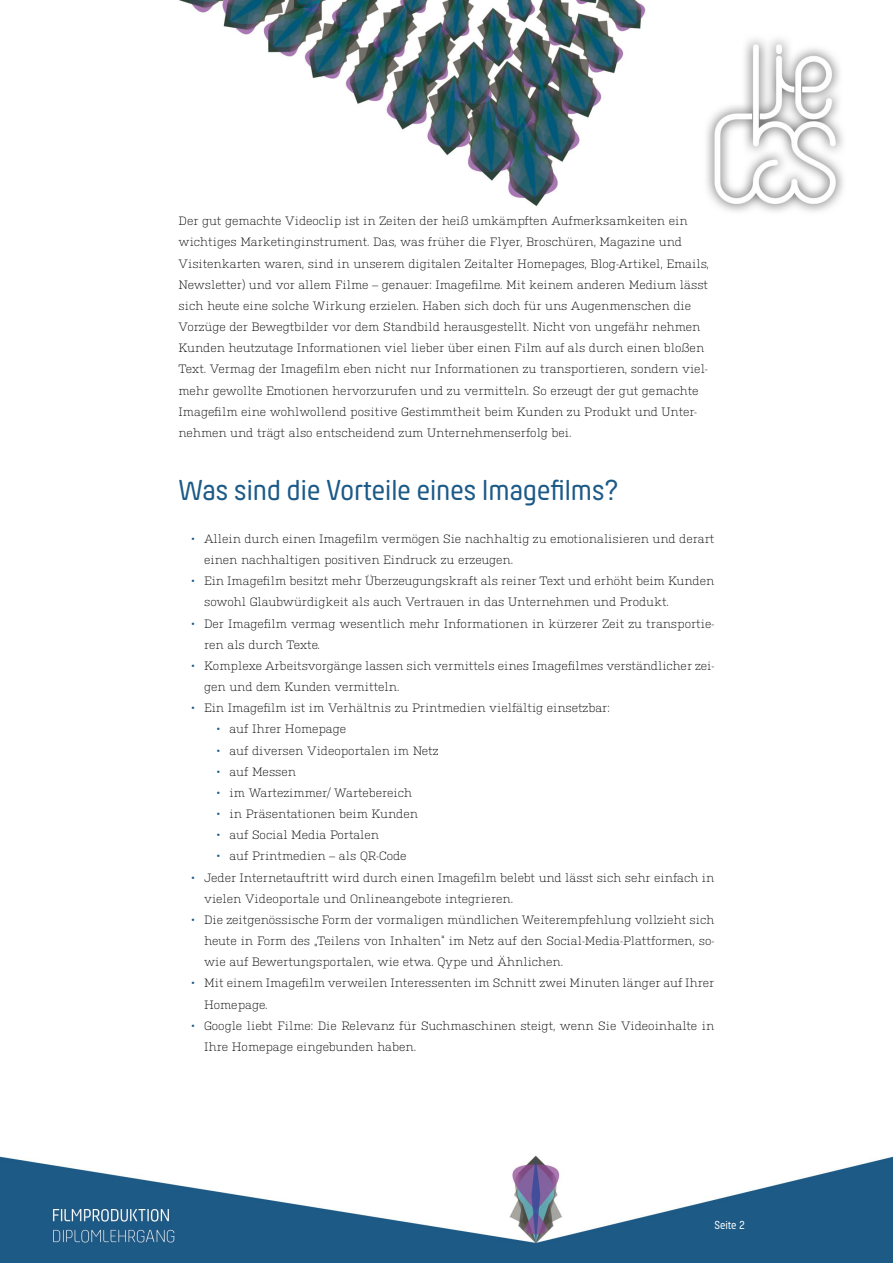
<style>
.page{position:relative;width:893px;height:1263px;background:#fff}
.page>*{position:absolute;margin:0;border:0;box-sizing:border-box;transform-origin:0 0}
.t1{font:30px "Hansom FY";color:#1c5a87}
.t2{font:300 12px/21.1px "Kulturista";color:#000}
.t3{font:12px "Hansom FY";color:#fff}
.s1{color:#1c5a87}
</style>
<div class="page">
<img style="left:0;top:0;width:893px;height:1263px">
<p class="t2" style="left:179px;top:210px;width:532px">Der gut gemachte Videoclip ist in Zeiten der heiß umkämpften Aufmerksamkeiten ein wichtiges Marketinginstrument. Das, was früher die Flyer, Broschüren, Magazine und Visitenkarten waren, sind in unserem digitalen Zeitalter Homepages, Blog-Artikel, Emails, Newsletter) und vor allem Filme – genauer: Imagefilme. Mit keinem anderen Medium lässt sich heute eine solche Wirkung erzielen. Haben sich doch für uns Augenmenschen die Vorzüge der Bewegtbilder vor dem Standbild herausgestellt. Nicht von ungefähr nehmen Kunden heutzutage Informationen viel lieber über einen Film auf als durch einen bloßen Text. Vermag der Imagefilm eben nicht nur Informationen zu transportieren, sondern viel&shy;mehr gewollte Emotionen hervorzurufen und zu vermitteln. So erzeugt der gut gemachte Imagefilm eine wohlwollend positive Gestimmtheit beim Kunden zu Produkt und Unter&shy;nehmen und trägt also entscheidend zum Unternehmenserfolg bei.</p>
<h1 class="t1" style="left:179px;top:473px;width:442px">Was sind die Vorteile eines Imagefilms?</h1>
<p class="t2" style="left:204px;top:527px;width:512px;text-indent:-13px"><span class="s1">•</span> Allein durch einen Imagefilm vermögen Sie nachhaltig zu emotionalisieren und derart einen nachhaltigen positiven Eindruck zu erzeugen.</p>
<p class="t2" style="left:204px;top:569px;width:512px;text-indent:-13px"><span class="s1">•</span> Ein Imagefilm besitzt mehr Überzeugungskraft als reiner Text und erhöht beim Kunden sowohl Glaubwürdigkeit als auch Vertrauen in das Unternehmen und Produkt.</p>
<p class="t2" style="left:204px;top:612px;width:512px;text-indent:-13px"><span class="s1">•</span> Der Imagefilm vermag wesentlich mehr Informationen in kürzerer Zeit zu transportie&shy;ren als durch Texte.</p>
<p class="t2" style="left:204px;top:654px;width:512px;text-indent:-13px"><span class="s1">•</span> Komplexe Arbeitsvorgänge lassen sich vermittels eines Imagefilmes verständlicher zei&shy;gen und dem Kunden vermitteln.</p>
<p class="t2" style="left:191px;top:696px;width:420px"><span class="s1">•</span> Ein Imagefilm ist im Verhältnis zu Printmedien vielfältig einsetzbar:</p>
<p class="t2" style="left:217px;top:718px;width:131px"><span class="s1">•</span> auf Ihrer Homepage</p>
<p class="t2" style="left:217px;top:739px;width:223px"><span class="s1">•</span> auf diversen Videoportalen im Netz</p>
<p class="t2" style="left:217px;top:760px;width:81px"><span class="s1">•</span> auf Messen</p>
<p class="t2" style="left:217px;top:781px;width:197px"><span class="s1">•</span> im Wartezimmer/ Wartebereich</p>
<p class="t2" style="left:217px;top:802px;width:203px"><span class="s1">•</span> in Präsentationen beim Kunden</p>
<p class="t2" style="left:217px;top:823px;width:164px"><span class="s1">•</span> auf Social Media Portalen</p>
<p class="t2" style="left:217px;top:845px;width:191px"><span class="s1">•</span> auf Printmedien – als QR-Code</p>
<p class="t2" style="left:204px;top:866px;width:512px;text-indent:-13px"><span class="s1">•</span> Jeder Internetauftritt wird durch einen Imagefilm belebt und lässt sich sehr einfach in vielen Videoportale und Onlineangebote integrieren.</p>
<p class="t2" style="left:204px;top:908px;width:512px;text-align:justify;text-indent:-13px"><span class="s1">•</span> Die zeitgenössische Form der vormaligen mündlichen Weiterempfehlung vollzieht sich heute in Form des „Teilens von Inhalten“ im Netz auf den Social-Media-Plattformen, so&shy;wie auf Bewertungsportalen, wie etwa. Qype und Ähnlichen.</p>
<p class="t2" style="left:204px;top:972px;width:512px;text-indent:-13px"><span class="s1">•</span> Mit einem Imagefilm verweilen Interessenten im Schnitt zwei Minuten länger auf Ihrer<br>Homepage.</p>
<p class="t2" style="left:204px;top:1014px;width:512px;text-indent:-13px"><span class="s1">•</span> Google liebt Filme: Die Relevanz für Suchmaschinen steigt, wenn Sie Videoinhalte in<br>Ihre Homepage eingebunden haben.</p>
<p class="t3" style="left:714px;top:1218px;width:32px">Seite 2</p>
</div>
